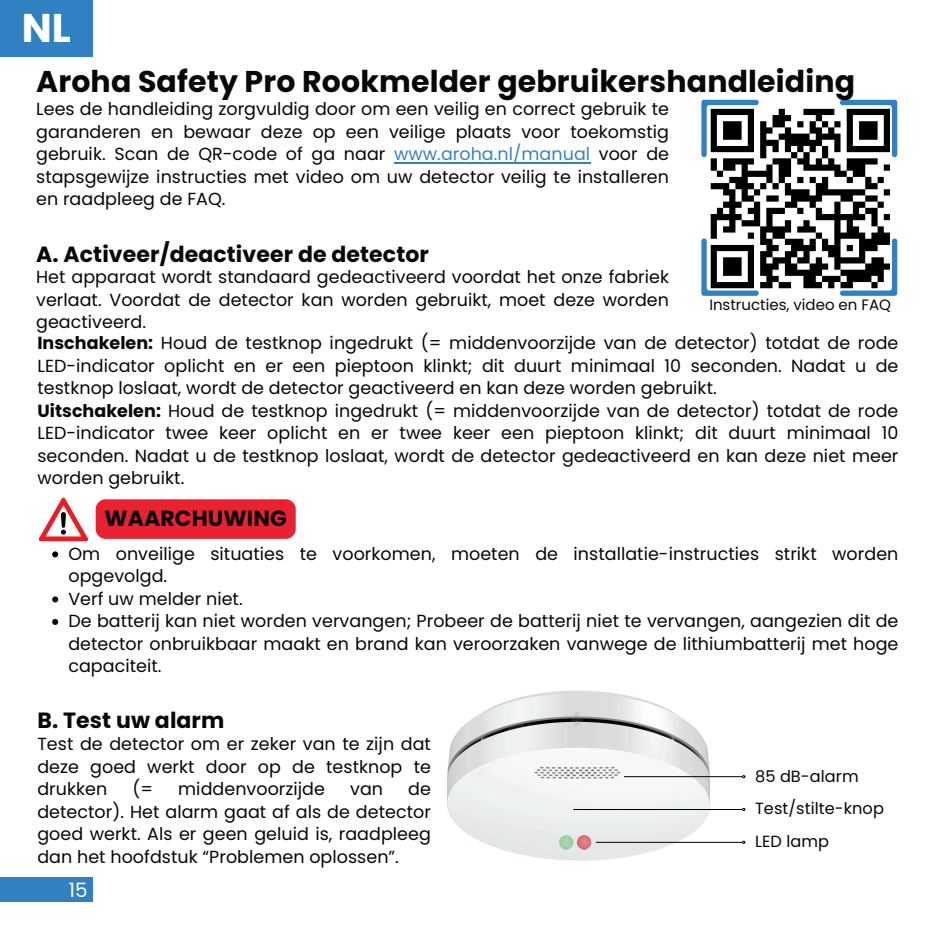
<style>
.page{position:relative;width:932px;height:933px;background:#fff}
.page>*{position:absolute;margin:0;border:0;box-sizing:border-box;transform-origin:0 0}
.t1{font:700 40px "Poppins";color:#fff}
.t2{font:700 30px "Poppins";letter-spacing:.005em;color:#080704}
.t3{font:700 22px "Poppins";letter-spacing:.005em;color:#080704}
.t4{font:19.8px "Poppins";color:#fff}
.t5{font:17.5px/22.5px "Poppins";letter-spacing:.005em;color:#080704;text-align:justify}
.t6{font:16.1px/32.8px "Poppins";letter-spacing:.005em;color:#080704}
.t7{font:15px "Poppins";color:#080704}
.s1{color:#3982c3}
.s2{font-weight:700}
</style>
<div class="page">
<svg style="left:701px;top:100px;width:196px;height:195px"></svg>
<img style="left:447px;top:690px;width:267px;height:171px">
<hr style="left:624px;top:776px;width:118px;height:1px;background:#000">
<hr style="left:573px;top:808px;width:169px;height:1px;background:#000">
<hr style="left:596px;top:841px;width:146px;height:1px;background:#000">
<svg style="left:559px;top:834px;width:14px;height:15px"></svg>
<svg style="left:577px;top:834px;width:14px;height:15px"></svg>
<hr style="left:394px;top:162px;width:196px;height:1px;background:#3181c2">
<svg style="left:39px;top:497px;width:49px;height:44px"></svg>
<div style="left:96px;top:499px;width:200px;height:39px;background:#e82231;border-radius:10px"></div>
<svg style="left:52px;top:551px;width:6px;height:6px"></svg>
<svg style="left:52px;top:596px;width:6px;height:6px"></svg>
<svg style="left:52px;top:619px;width:6px;height:5px"></svg>
<div style="left:0;top:877px;width:93px;height:24px;background:#3181c2"></div>
<div style="left:0;top:0;width:93px;height:56px;background:#3181c2"></div>
<h1 class="t1" style="left:22px;top:4px;width:51px">NL</h1>
<h2 class="t2" style="left:36px;top:64px;width:820px">Aroha Safety Pro Rookmelder gebruikershandleiding</h2>
<p class="t5" style="left:36px;top:98px;width:634px">Lees de handleiding zorgvuldig door om een veilig en correct gebruik te garanderen en bewaar deze op een veilige plaats voor toekomstig gebruik. Scan de QR-code of ga naar <span class="s1">www.aroha.nl/manual</span> voor de stapsgewijze instructies met video om uw detector veilig te installeren en raadpleeg de FAQ.</p>
<p class="t3" style="left:36px;top:241px;width:394px">A. Activeer/deactiveer de detector</p>
<p class="t5" style="left:36px;top:266px;width:634px">Het apparaat wordt standaard gedeactiveerd voordat het onze fabriek verlaat. Voordat de detector kan worden gebruikt, moet deze worden geactiveerd.</p>
<p class="t7" style="left:709px;top:295px;width:183px">Instructies, video en FAQ</p>
<p class="t5" style="left:37px;top:332px;width:862px;text-align:left"><span class="s2">Inschakelen:</span> Houd de testknop ingedrukt (= middenvoorzijde van de detector) totdat de rode LED-indicator oplicht en er een pieptoon klinkt; dit duurt minimaal 10 seconden. Nadat u de testknop loslaat, wordt de detector geactiveerd en kan deze worden gebruikt.<br><span class="s2">Uitschakelen:</span> Houd de testknop ingedrukt (= middenvoorzijde van de detector) totdat de rode LED-indicator twee keer oplicht en er twee keer een pieptoon klinkt; dit duurt minimaal 10 seconden. Nadat u de testknop loslaat, wordt de detector gedeactiveerd en kan deze niet meer worden gebruikt.</p>
<p class="t3" style="left:104px;top:505px;width:184px">WAARCHUWING</p>
<p class="t5" style="left:68px;top:542px;width:831px;text-align:left">Om onveilige situaties te voorkomen, moeten de installatie-instructies strikt worden opgevolgd.<br>Verf uw melder niet.<br>De batterij kan niet worden vervangen; Probeer de batterij niet te vervangen, aangezien dit de detector onbruikbaar maakt en brand kan veroorzaken vanwege de lithiumbatterij met hoge capaciteit.</p>
<p class="t3" style="left:37px;top:707px;width:189px">B. Test uw alarm</p>
<p class="t5" style="left:37px;top:732px;width:395px">Test de detector om er zeker van te zijn dat deze goed werkt door op de testknop te drukken</p>
<p class="t5" style="left:132px;top:777px;width:22px">(=</p>
<p class="t5" style="left:178px;top:777px;width:148px">middenvoorzijde</p>
<p class="t5" style="left:350px;top:777px;width:34px">van</p>
<p class="t5" style="left:37px;top:777px;width:395px;text-indent:371px">de detector). Het alarm gaat af als de detector goed werkt. Als er geen geluid is, raadpleeg dan het hoofdstuk “Problemen oplossen”.</p>
<p class="t4" style="left:69px;top:877px;width:20px">15</p>
<p class="t6" style="left:755px;top:759px;width:130px">85 dB-alarm<br>Test/stilte-knop<br>LED lamp</p>
</div>
